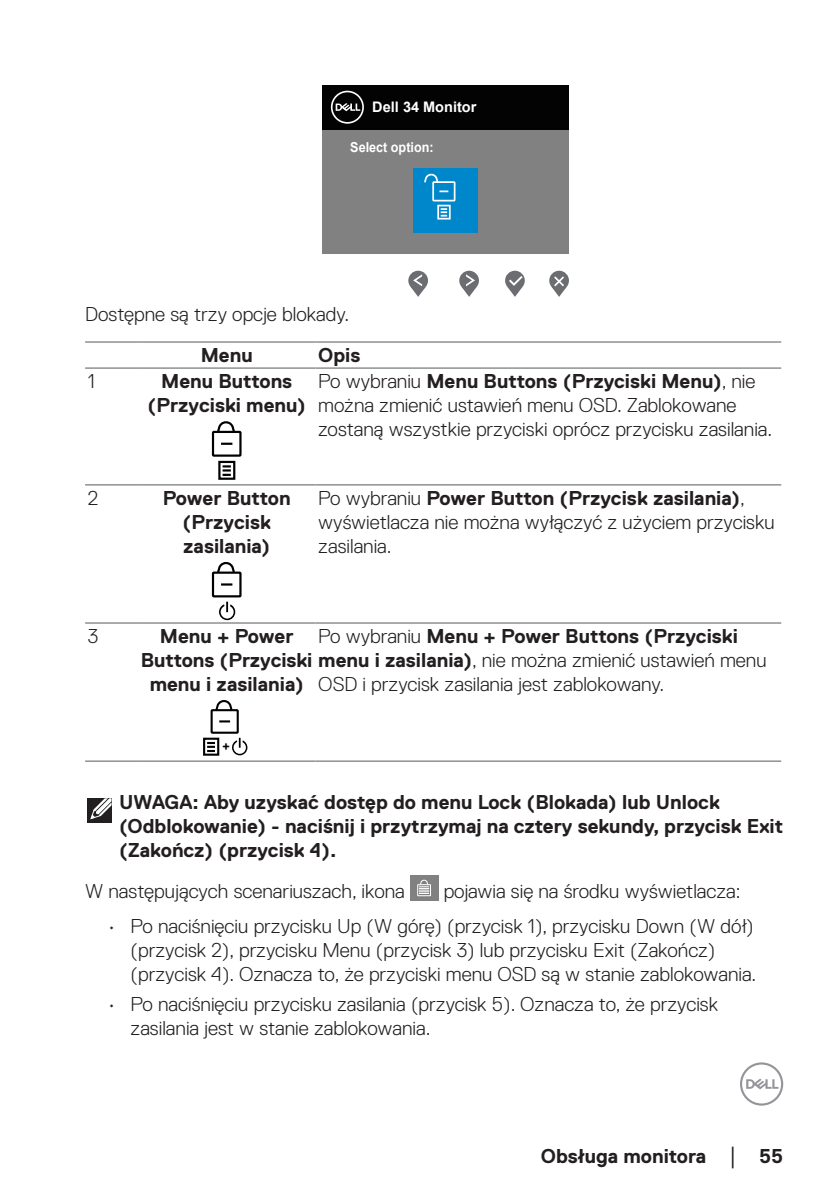
<style>
.page{position:relative;width:840px;height:1191px;background:#fff}
.page>*{position:absolute;margin:0;border:0;box-sizing:border-box;transform-origin:0 0}
.t1{font:300 20px/24px "Dell Replica";color:#231f20}
.t2{font:700 20px/24px "Dell Replica";color:#231f20;text-align:center}
.t3{font:700 14.6px "Arial";color:#fff}
.t4{font:700 13.8px "Arial";color:#fff;scale:.92 1}
.t5{font:700 12.6px "Arial";color:#000}
.s1{font-weight:700}
.s2{font-weight:300}
.s3{font-family:"Times New Roman";font-weight:400;font-size:18px}
</style>
<div class="page">
<svg style="left:740px;top:1062px;width:42px;height:43px"></svg>
<div style="left:322px;top:130px;width:246px;height:124px;background:#818181"></div>
<div style="left:322px;top:85px;width:246px;height:44px;background:#030303"></div>
<svg style="left:331px;top:91px;width:33px;height:33px"></svg>
<div style="left:413px;top:168px;width:64px;height:64px;background:#0087cb"></div>
<div style="left:432px;top:181px;width:23px;height:20px;border:2px solid #fff"></div>
<svg style="left:439px;top:190px;width:9px;height:2px"></svg>
<svg style="left:424px;top:173px;width:15px;height:11px"></svg>
<div style="left:437px;top:205px;width:13px;height:14px;border:2px solid #fff"></div>
<svg style="left:440px;top:208px;width:7px;height:8px"></svg>
<svg style="left:408px;top:271px;width:20px;height:19px"></svg>
<div style="left:459px;top:271px;width:19px;height:19px;background:#6c6d70;border-radius:50%"></div>
<svg style="left:410px;top:274px;width:15px;height:23px"></svg>
<div style="left:505px;top:271px;width:19px;height:19px;background:#6c6d70;border-radius:50%"></div>
<svg style="left:506px;top:274px;width:18px;height:23px"></svg>
<div style="left:549px;top:271px;width:19px;height:19px;background:#6c6d70;border-radius:50%"></div>
<svg style="left:551px;top:274px;width:15px;height:23px"></svg>
<svg style="left:461px;top:274px;width:15px;height:23px"></svg>
<hr style="left:85px;top:341px;width:53px;height:2px;background:#8e9091">
<hr style="left:138px;top:341px;width:177px;height:2px;background:#8e9091">
<hr style="left:315px;top:341px;width:465px;height:2px;background:#8e9091">
<hr style="left:85px;top:367px;width:53px;height:2px;background:#8e9091">
<hr style="left:138px;top:367px;width:177px;height:2px;background:#8e9091">
<hr style="left:315px;top:367px;width:465px;height:2px;background:#8e9091">
<hr style="left:85px;top:484px;width:53px;height:1px;background:#8e9091">
<hr style="left:138px;top:484px;width:177px;height:1px;background:#8e9091">
<hr style="left:315px;top:484px;width:465px;height:1px;background:#8e9091">
<hr style="left:85px;top:622px;width:53px;height:2px;background:#8e9091">
<hr style="left:138px;top:622px;width:177px;height:2px;background:#8e9091">
<hr style="left:315px;top:622px;width:465px;height:2px;background:#8e9091">
<hr style="left:85px;top:760px;width:53px;height:2px;background:#8e9091">
<hr style="left:138px;top:760px;width:177px;height:2px;background:#8e9091">
<hr style="left:315px;top:760px;width:465px;height:2px;background:#8e9091">
<div style="left:212px;top:431px;width:29px;height:26px;border:2px solid #000"></div>
<svg style="left:221px;top:442px;width:11px;height:3px"></svg>
<svg style="left:216px;top:421px;width:20px;height:13px"></svg>
<div style="left:218px;top:461px;width:17px;height:19px;border:2px solid #000"></div>
<svg style="left:222px;top:465px;width:9px;height:11px"></svg>
<div style="left:212px;top:571px;width:29px;height:26px;border:2px solid #000"></div>
<svg style="left:221px;top:583px;width:11px;height:2px"></svg>
<svg style="left:216px;top:561px;width:20px;height:13px"></svg>
<svg style="left:219px;top:601px;width:16px;height:19px"></svg>
<div style="left:210px;top:709px;width:29px;height:24px;border:2px solid #000"></div>
<svg style="left:219px;top:720px;width:11px;height:2px"></svg>
<svg style="left:214px;top:700px;width:19px;height:12px"></svg>
<div style="left:203px;top:737px;width:16px;height:18px;border:2px solid #000"></div>
<svg style="left:207px;top:742px;width:8px;height:10px"></svg>
<svg style="left:232px;top:738px;width:15px;height:17px"></svg>
<div style="left:87px;top:798px;width:24px;height:24px;background:#231f20"></div>
<svg style="left:90px;top:798px;width:21px;height:22px"></svg>
<div style="left:410px;top:875px;width:28px;height:26px;background:#818181"></div>
<div style="left:417px;top:884px;width:14px;height:12px;border:1px solid #fff"></div>
<svg style="left:419px;top:879px;width:10px;height:15px"></svg>
<p class="t3" style="left:372px;top:97px;width:106px">Dell 34 Monitor</p>
<p class="t4" style="left:350px;top:137px;width:92px">Select option:</p>
<p class="t1" style="left:85px;top:302px;width:265px">Dostępne są trzy opcje blokady.</p>
<p class="t2" style="left:200px;top:343px;width:53px">Menu</p>
<p class="t2" style="left:318px;top:343px;width:44px">Opis</p>
<p class="t1" style="left:88px;top:369px;width:8px">1</p>
<p class="t2" style="left:147px;top:369px;width:160px">Menu Buttons (Przyciski menu)</p>
<p class="t1" style="left:318px;top:369px;width:455px">Po wybraniu <span class="s1">Menu Buttons (Przyciski Menu)</span>, nie można zmienić ustawień menu OSD. Zablokowane zostaną wszystkie przyciski oprócz przycisku zasilania.</p>
<p class="t1" style="left:88px;top:486px;width:12px">2</p>
<p class="t2" style="left:163px;top:486px;width:129px">Power Button (Przycisk zasilania)</p>
<p class="t1" style="left:318px;top:486px;width:457px">Po wybraniu <span class="s1">Power Button (Przycisk zasilania)</span>, wyświetlacza nie można wyłączyć z użyciem przycisku zasilania.</p>
<p class="t1" style="left:88px;top:624px;width:12px">3</p>
<p class="t2" style="left:160px;top:624px;width:135px">Menu + Power</p>
<p class="t2" style="left:141px;top:648px;width:626px">Buttons (Przyciski menu i zasilania)<span class="s2">, nie można zmienić ustawień menu</span></p>
<p class="t2" style="left:150px;top:672px;width:155px">menu i zasilania)</p>
<p class="t2" style="left:318px;top:624px;width:421px"><span class="s2">Po wybraniu</span> Menu + Power Buttons (Przyciski</p>
<p class="t1" style="left:318px;top:672px;width:347px">OSD i przycisk zasilania jest zablokowany.</p>
<p class="t5" style="left:222px;top:737px;width:9px">+</p>
<p class="t2" style="left:119px;top:790px;width:665px;text-align:left">UWAGA: Aby uzyskać dostęp do menu Lock (Blokada) lub Unlock (Odblokowanie) - naciśnij i przytrzymaj na cztery sekundy, przycisk Exit (Zakończ) (przycisk 4).</p>
<p class="t1" style="left:85px;top:879px;width:321px">W następujących scenariuszach, ikona</p>
<p class="t1" style="left:443px;top:879px;width:298px">pojawia się na środku wyświetlacza:</p>
<p class="t1" style="left:130px;top:914px;width:627px;text-indent:-23px">• Po naciśnięciu przycisku Up (W górę) (przycisk 1), przycisku Down (W dół) (przycisk 2), przycisku Menu (przycisk 3) lub przycisku Exit (Zakończ) (przycisk 4). Oznacza to, że przyciski menu OSD są w stanie zablokowania.</p>
<p class="t1" style="left:130px;top:992px;width:588px;text-indent:-23px">• Po naciśnięciu przycisku zasilania (przycisk 5). Oznacza to, że przycisk zasilania jest w stanie zablokowania.</p>
<p class="t2" style="left:540px;top:1143px;width:244px">Obsługa monitora <span class="s3">│</span> 55</p>
</div>
